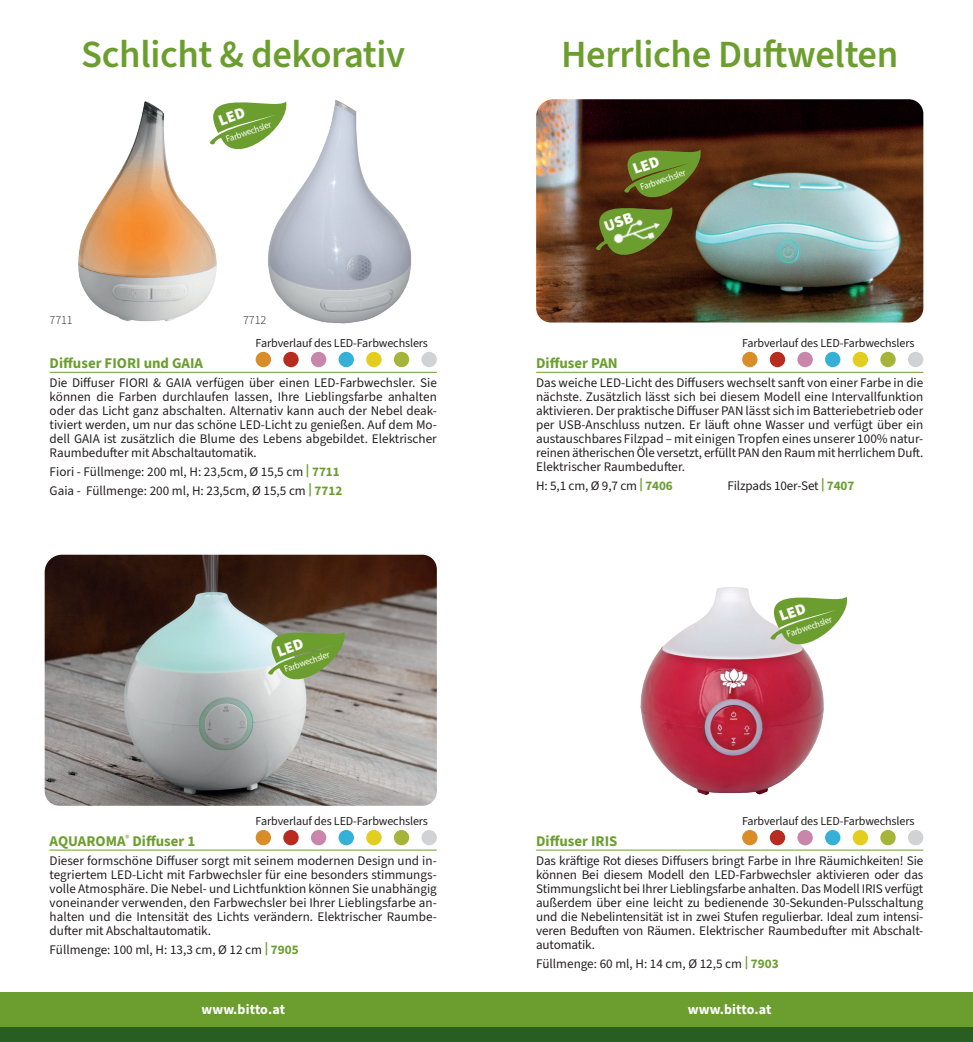
<style>
.page{position:relative;width:973px;height:1042px;background:#fff}
.page>*{position:absolute;margin:0;border:0;box-sizing:border-box;transform-origin:0 0}
.t1{font:600 38.5px "Source Sans 3";letter-spacing:-.01em;color:#6c9e2f}
.t2{font:700 14.88px "Source Sans 3";color:#6c9e2f}
.t3{font:700 14px "Source Sans 3";letter-spacing:.01em;color:#fff}
.t4{font:13.12px/14px "Source Sans 3";color:#231f20;text-align:justify}
.t5{font:300 12.25px "Source Sans 3";letter-spacing:-.01em;color:#231f20}
.t6{font:12.08px "Source Sans 3";letter-spacing:-.01em;color:#231f20}
.t7{font:9.45px "Source Sans Variable";color:#fff;scale:.95 1}
.s1{font-weight:700;color:#6c9e2f}
</style>
<div class="page">
<div style="left:0;top:992px;width:972px;height:50px;background:#6c9e2f"></div>
<div style="left:0;top:1027px;width:972px;height:15px;background:#2a5d23"></div>
<hr style="left:50px;top:372px;width:387px;height:1px;background:#6c9e2f">
<img style="left:78px;top:101px;width:139px;height:221px">
<img style="left:268px;top:99px;width:144px;height:225px">
<img style="left:45px;top:555px;width:392px;height:251px">
<hr style="left:50px;top:849px;width:387px;height:1px;background:#6c9e2f">
<div style="left:255px;top:352px;width:16px;height:15px;background:#d98d28;border-radius:50%"></div>
<div style="left:283px;top:352px;width:15px;height:15px;background:#b82b21;border-radius:50%"></div>
<div style="left:311px;top:352px;width:15px;height:15px;background:#c986ab;border-radius:50%"></div>
<div style="left:338px;top:352px;width:16px;height:15px;background:#35b1d8;border-radius:50%"></div>
<div style="left:366px;top:352px;width:15px;height:15px;background:#e3cd1e;border-radius:50%"></div>
<div style="left:394px;top:352px;width:15px;height:15px;background:#a4b539;border-radius:50%"></div>
<div style="left:421px;top:352px;width:16px;height:15px;background:#d1d2d4;border-radius:50%"></div>
<div style="left:255px;top:830px;width:16px;height:15px;background:#d98d28;border-radius:50%"></div>
<div style="left:283px;top:830px;width:15px;height:15px;background:#b82b21;border-radius:50%"></div>
<div style="left:311px;top:830px;width:15px;height:15px;background:#c986ab;border-radius:50%"></div>
<div style="left:338px;top:830px;width:16px;height:15px;background:#35b1d8;border-radius:50%"></div>
<div style="left:366px;top:830px;width:15px;height:15px;background:#e3cd1e;border-radius:50%"></div>
<div style="left:394px;top:830px;width:15px;height:15px;background:#a4b539;border-radius:50%"></div>
<div style="left:421px;top:830px;width:16px;height:15px;background:#d1d2d4;border-radius:50%"></div>
<img style="left:536px;top:99px;width:387px;height:223px">
<hr style="left:536px;top:372px;width:387px;height:1px;background:#6c9e2f">
<hr style="left:536px;top:849px;width:387px;height:1px;background:#6c9e2f">
<img style="left:640px;top:587px;width:184px;height:208px">
<div style="left:742px;top:352px;width:15px;height:15px;background:#d98d28;border-radius:50%"></div>
<div style="left:769px;top:352px;width:16px;height:15px;background:#b82b21;border-radius:50%"></div>
<div style="left:797px;top:352px;width:15px;height:15px;background:#c986ab;border-radius:50%"></div>
<div style="left:824px;top:352px;width:16px;height:15px;background:#35b1d8;border-radius:50%"></div>
<div style="left:852px;top:352px;width:15px;height:15px;background:#e3cd1e;border-radius:50%"></div>
<div style="left:880px;top:352px;width:15px;height:15px;background:#a4b539;border-radius:50%"></div>
<div style="left:907px;top:352px;width:16px;height:15px;background:#d1d2d4;border-radius:50%"></div>
<div style="left:742px;top:830px;width:15px;height:15px;background:#d98d28;border-radius:50%"></div>
<div style="left:769px;top:830px;width:16px;height:15px;background:#b82b21;border-radius:50%"></div>
<div style="left:797px;top:830px;width:15px;height:15px;background:#c986ab;border-radius:50%"></div>
<div style="left:824px;top:830px;width:16px;height:15px;background:#35b1d8;border-radius:50%"></div>
<div style="left:852px;top:830px;width:15px;height:15px;background:#e3cd1e;border-radius:50%"></div>
<div style="left:880px;top:830px;width:15px;height:15px;background:#a4b539;border-radius:50%"></div>
<div style="left:907px;top:830px;width:16px;height:15px;background:#d1d2d4;border-radius:50%"></div>
<svg style="left:192px;top:99px;width:99px;height:71px"></svg>
<svg style="left:250px;top:613px;width:99px;height:87px;background:#9aa785"></svg>
<svg style="left:578px;top:131px;width:127px;height:144px;background:#58491d"></svg>
<svg style="left:752px;top:587px;width:96px;height:78px"></svg>
<h1 class="t1" style="left:81px;top:28px;width:325px">Schlicht &amp; dekorativ</h1>
<p class="t7" style="left:224px;top:134px;width:52px;rotate:-19deg">Farbwechsler</p>
<p class="t5" style="left:50px;top:311px;width:25px">7711</p>
<p class="t5" style="left:243px;top:311px;width:25px">7712</p>
<p class="t6" style="left:255px;top:335px;width:174px">Farbverlauf des LED-Farbwechslers</p>
<p class="t2" style="left:50px;top:353px;width:155px">Diffuser FIORI und GAIA</p>
<p class="t4" style="left:50px;top:376px;width:388px">Die Diffuser FIORI &amp; GAIA verfügen über einen LED-Farbwechsler. Sie können die Farben durchlaufen lassen, Ihre Lieblingsfarbe anhalten oder das Licht ganz abschalten. Alternativ kann auch der Nebel deak&shy;tiviert werden, um nur das schöne LED-Licht zu genießen. Auf dem Mo&shy;dell GAIA ist zusätzlich die Blume des Lebens abgebildet. Elektrischer Raumbedufter mit Abschaltautomatik.</p>
<p class="t4" style="left:50px;top:462px;width:294px;line-height:18.9px">Fiori - Füllmenge: 200 ml, H: 23,5cm, Ø 15,5 cm <span class="s1">| 7711<br></span>Gaia - Füllmenge: 200 ml, H: 23,5cm, Ø 15,5 cm <span class="s1">| 7712</span></p>
<p class="t7" style="left:282px;top:664px;width:52px;rotate:-19deg">Farbwechsler</p>
<p class="t6" style="left:255px;top:813px;width:174px">Farbverlauf des LED-Farbwechslers</p>
<p class="t2" style="left:50px;top:831px;width:147px">AQUAROMA<sup>®</sup> Diffuser 1</p>
<p class="t4" style="left:50px;top:853px;width:388px">Dieser formschöne Diffuser sorgt mit seinem modernen Design und in&shy;tegriertem LED-Licht mit Farbwechsler für eine besonders stimmungs&shy;volle Atmosphäre. Die Nebel- und Lichtfunktion können Sie unabhängig voneinander verwenden, den Farbwechsler bei Ihrer Lieblingsfarbe an&shy;halten und die Intensität des Lichts verändern. Elektrischer Raumbe&shy;dufter mit Abschaltautomatik.</p>
<p class="t4" style="left:50px;top:942px;width:250px">Füllmenge: 100 ml, H: 13,3 cm, Ø 12 cm <span class="s1">| 7905</span></p>
<p class="t3" style="left:201px;top:1000px;width:85px">www.bitto.at</p>
<h1 class="t1" style="left:561px;top:28px;width:338px">Herrliche Duftwelten</h1>
<p class="t7" style="left:638px;top:182px;width:52px;rotate:-19deg">Farbwechsler</p>
<p class="t6" style="left:742px;top:335px;width:174px">Farbverlauf des LED-Farbwechslers</p>
<p class="t2" style="left:536px;top:353px;width:83px">Diffuser PAN</p>
<p class="t4" style="left:536px;top:376px;width:388px">Das weiche LED-Licht des Diffusers wechselt sanft von einer Farbe in die nächste. Zusätzlich lässt sich bei diesem Modell eine Intervallfunktion aktivieren. Der praktische Diffuser PAN lässt sich im Batteriebetrieb oder per USB-Anschluss nutzen. Er läuft ohne Wasser und verfügt über ein austauschbares Filzpad – mit einigen Tropfen eines unserer 100% natur&shy;reinen ätherischen Öle versetzt, erfüllt PAN den Raum mit herrlichem Duft.<br>Elektrischer Raumbedufter.</p>
<p class="t4" style="left:536px;top:479px;width:138px">H: 5,1 cm, Ø 9,7 cm <span class="s1">| 7406</span></p>
<p class="t4" style="left:727px;top:479px;width:128px">Filzpads 10er-Set <span class="s1">| 7407</span></p>
<p class="t7" style="left:784px;top:629px;width:52px;rotate:-19deg">Farbwechsler</p>
<p class="t6" style="left:742px;top:813px;width:174px">Farbverlauf des LED-Farbwechslers</p>
<p class="t2" style="left:536px;top:831px;width:83px">Diffuser IRIS</p>
<p class="t4" style="left:536px;top:853px;width:388px">Das kräftige Rot dieses Diffusers bringt Farbe in Ihre Räumichkeiten! Sie können Bei diesem Modell den LED-Farbwechsler aktivieren oder das Stimmungslicht bei Ihrer Lieblingsfarbe anhalten. Das Modell IRIS verfügt außerdem über eine leicht zu bedienende 30-Sekunden-Pulsschaltung und die Nebelintensität ist in zwei Stufen regulierbar. Ideal zum intensi&shy;veren Beduften von Räumen. Elektrischer Raumbedufter mit Abschalt&shy;automatik.</p>
<p class="t4" style="left:536px;top:956px;width:244px">Füllmenge: 60 ml, H: 14 cm, Ø 12,5 cm <span class="s1">| 7903</span></p>
<p class="t3" style="left:687px;top:1000px;width:85px">www.bitto.at</p>
</div>
